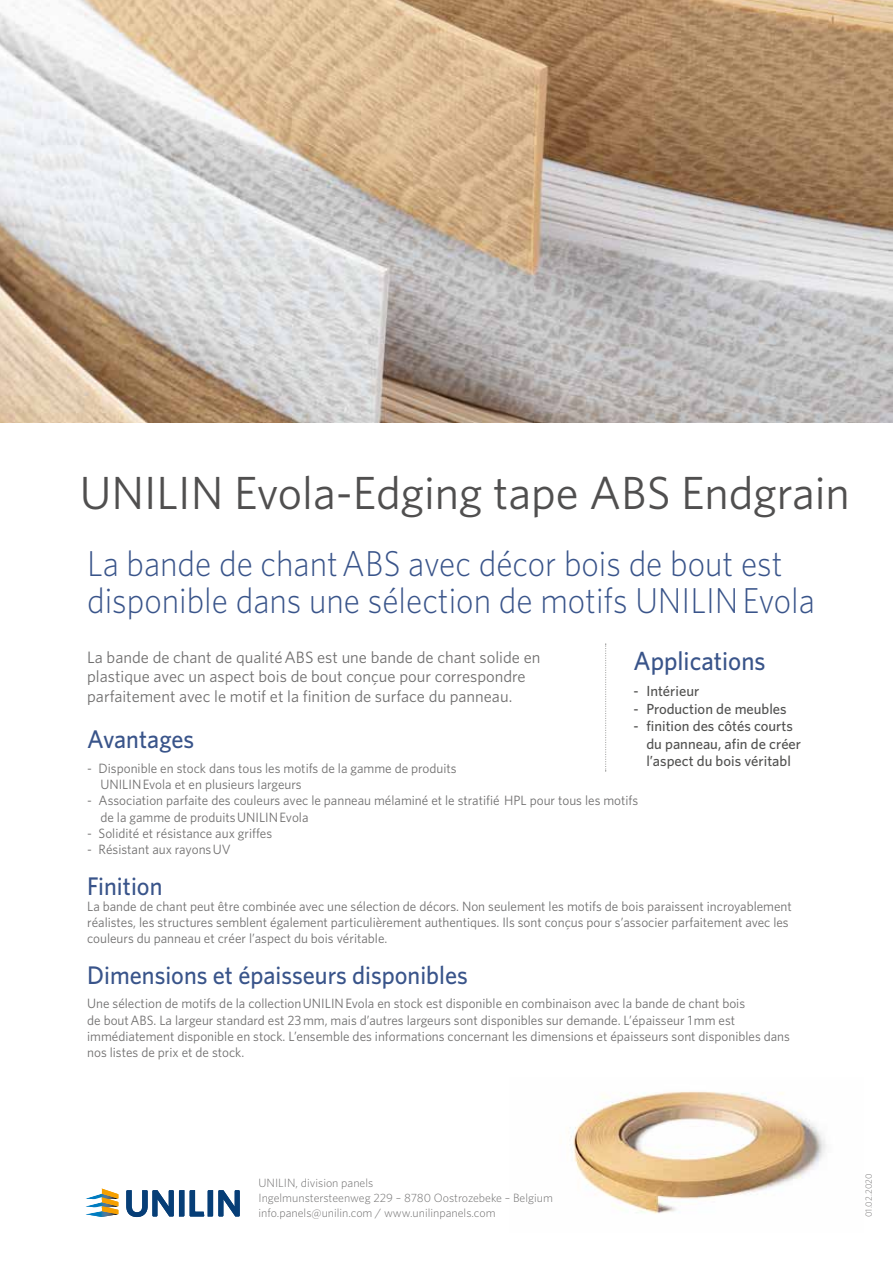
<style>
.page{position:relative;width:893px;height:1263px;background:#fff}
.page>*{position:absolute;margin:0;border:0;box-sizing:border-box;transform-origin:0 0}
.t1{font:46.5px "Whitney";color:#504f4f}
.t2{font:300 36px/37.5px "Whitney";color:#39548a;scale:.93 1}
.t3{font:500 26.25px "Whitney";color:#39548a;scale:.95 1}
.t4{font:500 25.5px "Whitney";color:#39548a;scale:.95 1}
.t5{font:16.5px/19.5px "Whitney";color:#706f6f}
.t6{font:500 14.55px/17.5px "Whitney";color:#525251}
.t7{font:13.5px/16.2px "Whitney";color:#706f6f}
.t8{font:300 12px/15px "Whitney";color:#706f6f}
.t9{font:300 9px "Whitney";color:#706f6f}
</style>
<div class="page">
<svg style="left:126px;top:1190px;width:58px;height:27px"></svg>
<svg style="left:190px;top:1190px;width:50px;height:26px"></svg>
<svg style="left:86px;top:1188px;width:32px;height:29px"></svg>
<img style="left:571px;top:1091px;width:255px;height:123px">
<img style="left:0;top:0;width:893px;height:422px">
<svg style="left:605px;top:644px;width:2px;height:128px"></svg>
<h1 class="t1" style="left:80px;top:465px;width:772px">UNILIN Evola-Edging tape ABS Endgrain</h1>
<h2 class="t2" style="left:87px;top:544px;width:784px">La bande de chant ABS avec décor bois de bout est disponible dans une sélection de motifs UNILIN Evola</h2>
<p class="t5" style="left:87px;top:647px;width:455px">La bande de chant de qualité ABS est une bande de chant solide en plastique avec un aspect bois de bout conçue pour correspondre parfaitement avec le motif et la finition de surface du panneau.</p>
<h3 class="t3" style="left:634px;top:645px;width:140px">Applications</h3>
<p class="t6" style="left:634px;top:682px;width:67px">- Intérieur</p>
<p class="t6" style="left:634px;top:699px;width:155px">- Production de meubles</p>
<p class="t6" style="left:646px;top:717px;width:156px;text-indent:-13px">- finition des côtés courts du panneau, afin de créer l’aspect du bois véritabl</p>
<h3 class="t4" style="left:87px;top:724px;width:114px">Avantages</h3>
<p class="t7" style="left:100px;top:760px;width:358px;text-indent:-13px">- Disponible en stock dans tous les motifs de la gamme de produits<br>UNILIN Evola et en plusieurs largeurs</p>
<p class="t7" style="left:100px;top:792px;width:539px;text-indent:-13px">- Association parfaite des couleurs avec le panneau mélaminé et le stratifié HPL pour tous les motifs de la gamme de produits UNILIN Evola</p>
<p class="t7" style="left:87px;top:825px;width:187px">- Solidité et résistance aux griffes</p>
<p class="t7" style="left:87px;top:841px;width:145px">- Résistant aux rayons UV</p>
<h3 class="t4" style="left:87px;top:870px;width:81px">Finition</h3>
<p class="t7" style="left:87px;top:898px;width:706px">La bande de chant peut être combinée avec une sélection de décors. Non seulement les motifs de bois paraissent incroyablement réalistes, les structures semblent également particulièrement authentiques. Ils sont conçus pour s’associer parfaitement avec les couleurs du panneau et créer l’aspect du bois véritable.</p>
<h3 class="t4" style="left:87px;top:959px;width:402px">Dimensions et épaisseurs disponibles</h3>
<p class="t7" style="left:87px;top:995px;width:704px">Une sélection de motifs de la collection UNILIN Evola en stock est disponible en combinaison avec la bande de chant bois<br>de bout ABS. La largeur standard est 23 mm, mais d’autres largeurs sont disponibles sur demande. L’épaisseur 1 mm est immédiatement disponible en stock. L’ensemble des informations concernant les dimensions et épaisseurs sont disponibles dans nos listes de prix et de stock.</p>
<p class="t8" style="left:259px;top:1175px;width:296px">UNILIN, division panels<br>Ingelmunstersteenweg 229 – 8780 Oostrozebeke – Belgium info.panels@unilin.com / www.unilinpanels.com</p>
<p class="t9" style="left:863px;top:1217px;width:45px;rotate:-90deg">01.02.2020</p>
</div>
